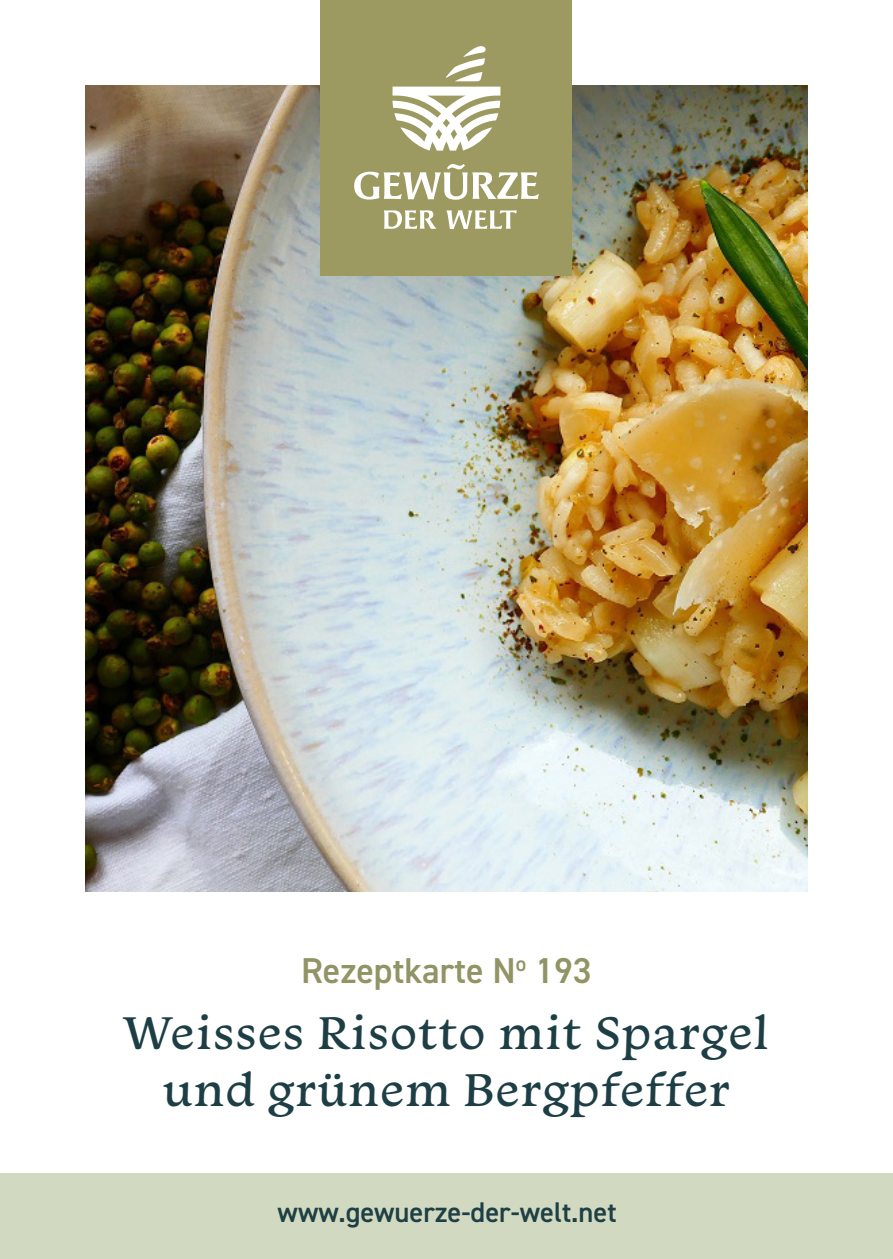
<style>
.page{position:relative;width:893px;height:1259px;background:#fff}
.page>*{position:absolute;margin:0;border:0;box-sizing:border-box;transform-origin:0 0}
.t1{font:48px/57px "Monarcha";letter-spacing:.02em;color:#1c3e44;text-align:center}
.t2{font:600 36px "DIN2014";color:#919464}
.t3{font:600 28.5px "DIN2014";color:#1e3f44}
</style>
<div class="page">
<div style="left:0;top:1174px;width:893px;height:85px;background:#d1d9c1"></div>
<img style="left:85px;top:85px;width:723px;height:806px">
<div style="left:321px;top:0;width:251px;height:275px;background:#9c9961"></div>
<svg style="left:384px;top:210px;width:52px;height:19px"></svg>
<svg style="left:446px;top:210px;width:71px;height:19px"></svg>
<svg style="left:354px;top:164px;width:185px;height:36px"></svg>
<svg style="left:446px;top:46px;width:40px;height:35px"></svg>
<svg style="left:392px;top:87px;width:108px;height:64px"></svg>
<p class="t2" style="left:301px;top:946px;width:292px">Rezeptkarte N<sup>o</sup> 193</p>
<p class="t1" style="left:124px;top:1003px;width:646px">Weisses Risotto mit Spargel und grünem Bergpfeffer</p>
<p class="t3" style="left:277px;top:1193px;width:341px">www.gewuerze-der-welt.net</p>
</div>
